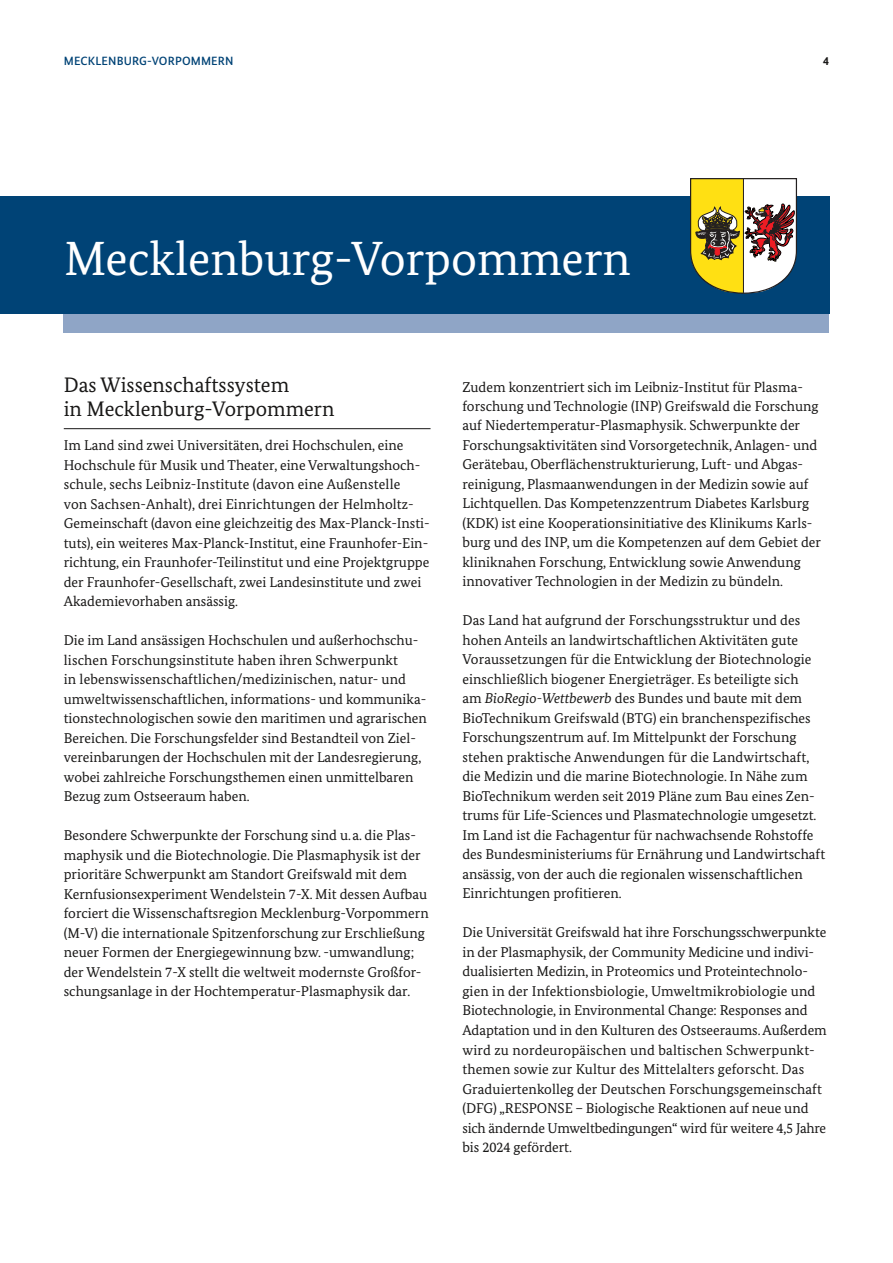
<style>
.page{position:relative;width:893px;height:1263px;background:#fff}
.page>*{position:absolute;margin:0;border:0;box-sizing:border-box;transform-origin:0 0}
.t1{font:48px "Bundes Serif";color:#fff}
.t2{font:21px/24px "Bundes Serif";color:#181716}
.t3{font:14.25px/19.5px "Bundes Serif";color:#181716}
.t4{font:500 12px "Bundes Sans";letter-spacing:.01em;color:#004376}
.t5{font:700 12px "Bundes Sans";color:#181716}
.s1{font-style:italic}
</style>
<div class="page">
<div style="left:64px;top:314px;width:765px;height:19px;background:#8fa5c6"></div>
<div style="left:0;top:196px;width:829px;height:118px;background:#004376"></div>
<svg style="left:690px;top:178px;width:107px;height:116px;background:#b7a76b"></svg>
<hr style="left:64px;top:428px;width:367px;height:1px;background:#181716">
<p class="t4" style="left:64px;top:53px;width:171px">MECKLENBURG-VORPOMMERN</p>
<p class="t5" style="left:823px;top:53px;width:7px">4</p>
<h1 class="t1" style="left:64px;top:229px;width:568px">Mecklenburg-Vorpommern</h1>
<h2 class="t2" style="left:64px;top:372px;width:272px">Das Wissenschaftssystem<br>in Mecklenburg-Vorpommern</h2>
<p class="t3" style="left:64px;top:435px;width:367px">Im Land sind zwei Universitäten, drei Hochschulen, eine Hochschule für Musik und Theater, eine Verwaltungshoch&shy;schule, sechs Leibniz-Institute (davon eine Außenstelle<br>von Sachsen-Anhalt), drei Einrichtungen der Helmholtz-Gemeinschaft (davon eine gleichzeitig des Max-Planck-Insti&shy;tuts), ein weiteres Max-Planck-Institut, eine Fraunhofer-Ein&shy;richtung, ein Fraunhofer-Teilinstitut und eine Projektgruppe der Fraunhofer-Gesellschaft, zwei Landesinstitute und zwei Akademievorhaben ansässig.</p>
<p class="t3" style="left:64px;top:630px;width:365px">Die im Land ansässigen Hochschulen und außerhochschu&shy;lischen Forschungsinstitute haben ihren Schwerpunkt<br>in lebenswissenschaftlichen/medizinischen, natur- und umweltwissenschaftlichen, informations- und kommunika&shy;tionstechnologischen sowie den maritimen und agrarischen Bereichen. Die Forschungsfelder sind Bestandteil von Ziel&shy;vereinbarungen der Hochschulen mit der Landesregierung, wobei zahlreiche Forschungsthemen einen unmittelbaren Bezug zum Ostseeraum haben.</p>
<p class="t3" style="left:64px;top:825px;width:366px">Besondere Schwerpunkte der Forschung sind u.a. die Plas&shy;maphysik und die Biotechnologie. Die Plasmaphysik ist der prioritäre Schwerpunkt am Standort Greifswald mit dem Kernfusionsexperiment Wendelstein 7-X. Mit dessen Aufbau forciert die Wissenschaftsregion Mecklenburg-Vorpommern (M-V) die internationale Spitzenforschung zur Erschließung neuer Formen der Energiegewinnung bzw. -umwandlung; der Wendelstein 7-X stellt die weltweit modernste Großfor&shy;schungsanlage in der Hochtemperatur-Plasmaphysik dar.</p>
<p class="t3" style="left:462px;top:377px;width:360px">Zudem konzentriert sich im Leibniz-Institut für Plasma&shy;forschung und Technologie (INP) Greifswald die Forschung auf Niedertemperatur-Plasmaphysik. Schwerpunkte der Forschungsaktivitäten sind Vorsorgetechnik, Anlagen- und Gerätebau, Oberflächenstrukturierung, Luft- und Abgas&shy;reinigung, Plasmaanwendungen in der Medizin sowie auf Lichtquellen. Das Kompetenzzentrum Diabetes Karlsburg (KDK) ist eine Kooperationsinitiative des Klinikums Karls&shy;burg und des INP, um die Kompetenzen auf dem Gebiet der kliniknahen Forschung, Entwicklung sowie Anwendung innovativer Technologien in der Medizin zu bündeln.</p>
<p class="t3" style="left:462px;top:611px;width:364px">Das Land hat aufgrund der Forschungsstruktur und des hohen Anteils an landwirtschaftlichen Aktivitäten gute Voraussetzungen für die Entwicklung der Biotechnologie einschließlich biogener Energieträger. Es beteiligte sich<br>am <span class="s1">BioRegio-Wettbewerb</span> des Bundes und baute mit dem BioTechnikum Greifswald (BTG) ein branchenspezifisches Forschungszentrum auf. Im Mittelpunkt der Forschung stehen praktische Anwendungen für die Landwirtschaft, die Medizin und die marine Biotechnologie. In Nähe zum BioTechnikum werden seit 2019 Pläne zum Bau eines Zen&shy;trums für Life-Sciences und Plasmatechnologie umgesetzt.<br>Im Land ist die Fachagentur für nachwachsende Rohstoffe des Bundesministeriums für Ernährung und Landwirtschaft ansässig, von der auch die regionalen wissenschaftlichen Einrichtungen profitieren.</p>
<p class="t3" style="left:462px;top:923px;width:366px">Die Universität Greifswald hat ihre Forschungsschwerpunkte in der Plasmaphysik, der Community Medicine und indivi&shy;dualisierten Medizin, in Proteomics und Proteintechnolo&shy;gien in der Infektionsbiologie, Umweltmikrobiologie und Biotechnologie, in Environmental Change: Responses and Adaptation und in den Kulturen des Ostseeraums. Außerdem wird zu nordeuropäischen und baltischen Schwerpunkt&shy;themen sowie zur Kultur des Mittelalters geforscht. Das Graduiertenkolleg der Deutschen Forschungsgemeinschaft (DFG) „RESPONSE – Biologische Reaktionen auf neue und sich ändernde Umweltbedingungen“ wird für weitere 4,5 Jahre bis 2024 gefördert.</p>
</div>
